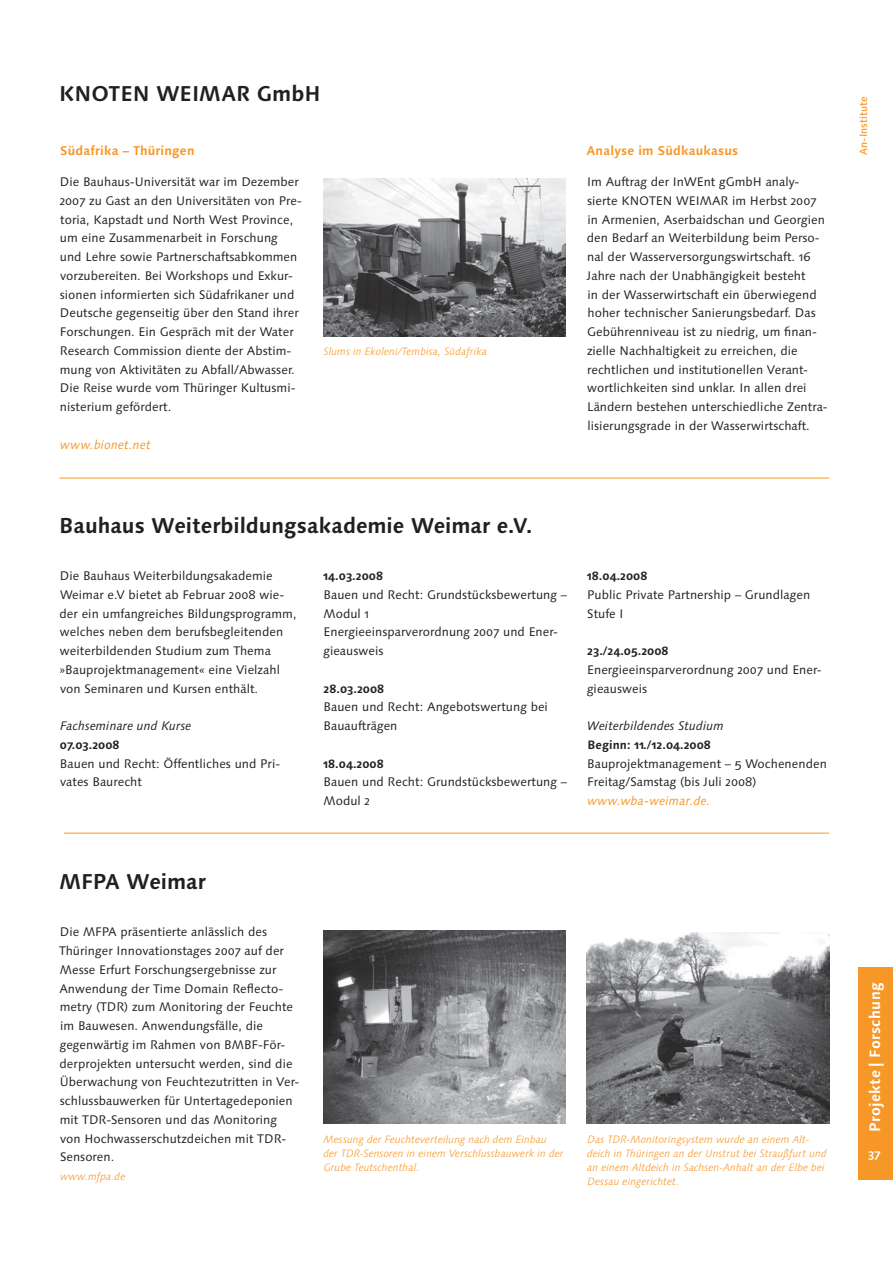
<style>
.page{position:relative;width:893px;height:1263px;background:#fff}
.page>*{position:absolute;margin:0;border:0;box-sizing:border-box;transform-origin:0 0}
.t1{font:700 21.45px "Linotype Syntax Os F";letter-spacing:-.005em;color:#231f20}
.t2{font:700 15px "Linotype Syntax Os F";letter-spacing:.02em;color:#fff}
.t3{font:700 12.75px "Linotype Syntax Os F";letter-spacing:.015em;color:#f79727}
.t4{font:12.45px/18.8px "Linotype Syntax Os F";letter-spacing:.005em;color:#231f20}
.t5{font:italic 12.45px "Linotype Syntax Os F";letter-spacing:.005em;color:#231f20}
.t6{font:italic 12.45px "Linotype Syntax Os F";letter-spacing:.01em;color:#f79727}
.t7{font:700 12px "Linotype Syntax Os F";letter-spacing:.005em;color:#231f20}
.t8{font:700 12px "Linotype Syntax Os F";color:#fff}
.t9{font:italic 300 10.65px/14.2px "Linotype Syntax Os F";color:#f79727}
.t10{font:500 10.5px "Linotype Syntax Os F";color:#f79727}
</style>
<div class="page">
<div style="left:859px;top:967px;width:34px;height:213px;background:#f79727"></div>
<hr style="left:60px;top:478px;width:769px;height:1px;background:#f79727">
<hr style="left:64px;top:833px;width:765px;height:1px;background:#f79727">
<img style="left:323px;top:179px;width:243px;height:157px">
<img style="left:323px;top:931px;width:243px;height:193px">
<img style="left:587px;top:932px;width:242px;height:192px">
<h1 class="t1" style="left:59px;top:81px;width:263px">KNOTEN WEIMAR GmbH</h1>
<p class="t3" style="left:60px;top:142px;width:136px">Südafrika – Thüringen</p>
<p class="t4" style="left:60px;top:173px;width:244px">Die Bauhaus-Universität war im Dezember 2007 zu Gast an den Universitäten von Pre&shy;toria, Kapstadt und North West Province, um eine Zusammenarbeit in Forschung und Lehre sowie Partnerschaftsabkommen vorzubereiten. Bei Workshops und Exkur&shy;sionen informierten sich Südafrikaner und Deutsche gegenseitig über den Stand ihrer Forschungen. Ein Gespräch mit der Water Research Commission diente der Abstim&shy;mung von Aktivitäten zu Abfall/Abwasser.<br>Die Reise wurde vom Thüringer Kultusmi&shy;nisterium gefördert.</p>
<p class="t6" style="left:60px;top:437px;width:92px">www.bionet.net</p>
<p class="t9" style="left:323px;top:344px;width:165px">Slums in Ekoleni/Tembisa, Südafrika</p>
<p class="t3" style="left:587px;top:142px;width:153px">Analyse im Südkaukasus</p>
<p class="t4" style="left:587px;top:173px;width:242px">Im Auftrag der InWEnt gGmbH analy&shy;sierte KNOTEN WEIMAR im Herbst 2007 in Armenien, Aserbaidschan und Georgien den Bedarf an Weiterbildung beim Perso&shy;nal der Wasserversorgungswirtschaft. 16<br>Jahre nach der Unabhängigkeit besteht<br>in der Wasserwirtschaft ein überwiegend hoher technischer Sanierungsbedarf. Das Gebührenniveau ist zu niedrig, um finan&shy;zielle Nachhaltigkeit zu erreichen, die rechtlichen und institutionellen Verant&shy;wortlichkeiten sind unklar. In allen drei Ländern bestehen unterschiedliche Zentra&shy;lisierungsgrade in der Wasserwirtschaft.</p>
<h1 class="t1" style="left:59px;top:512px;width:475px">Bauhaus Weiterbildungsakademie Weimar e.V.</h1>
<p class="t4" style="left:59px;top:566px;width:239px">Die Bauhaus Weiterbildungsakademie Weimar e.V bietet ab Februar 2008 wie&shy;der ein umfangreiches Bildungsprogramm, welches neben dem berufsbegleitenden weiterbildenden Studium zum Thema »Bauprojektmanagement« eine Vielzahl von Seminaren und Kursen enthält.</p>
<p class="t5" style="left:60px;top:718px;width:133px">Fachseminare und Kurse</p>
<p class="t7" style="left:60px;top:737px;width:61px">07.03.2008</p>
<p class="t4" style="left:60px;top:754px;width:222px">Bauen und Recht: Öffentliches und Pri&shy;vates Baurecht</p>
<p class="t7" style="left:323px;top:568px;width:61px">14.03.2008</p>
<p class="t4" style="left:323px;top:585px;width:245px">Bauen und Recht: Grundstücksbewertung –<br>Modul 1<br>Energieeinsparverordnung 2007 und Ener&shy;gieausweis</p>
<p class="t7" style="left:324px;top:681px;width:62px">28.03.2008</p>
<p class="t4" style="left:324px;top:698px;width:226px">Bauen und Recht: Angebotswertung bei<br>Bauaufträgen</p>
<p class="t7" style="left:323px;top:756px;width:62px">18.04.2008</p>
<p class="t4" style="left:323px;top:773px;width:245px">Bauen und Recht: Grundstücksbewertung –<br>Modul 2</p>
<p class="t7" style="left:587px;top:568px;width:62px">18.04.2008</p>
<p class="t4" style="left:587px;top:585px;width:224px">Public Private Partnership – Grundlagen<br>Stufe I</p>
<p class="t7" style="left:587px;top:643px;width:83px">23./24.05.2008</p>
<p class="t4" style="left:587px;top:660px;width:236px">Energieeinsparverordnung 2007 und Ener&shy;gieausweis</p>
<p class="t5" style="left:587px;top:718px;width:138px">Weiterbildendes Studium</p>
<p class="t7" style="left:587px;top:737px;width:125px">Beginn: 11./12.04.2008</p>
<p class="t4" style="left:587px;top:754px;width:241px">Bauprojektmanagement – 5 Wochenenden<br>Freitag/Samstag (bis Juli 2008)</p>
<p class="t6" style="left:587px;top:793px;width:125px">www.wba-weimar.de.</p>
<h1 class="t1" style="left:59px;top:868px;width:148px">MFPA Weimar</h1>
<p class="t4" style="left:59px;top:923px;width:242px">Die MFPA präsentierte anlässlich des Thüringer Innovationstages 2007 auf der Messe Erfurt Forschungsergebnisse zur Anwendung der Time Domain Reflecto&shy;metry (TDR) zum Monitoring der Feuchte im Bauwesen. Anwendungsfälle, die gegenwärtig im Rahmen von BMBF-För&shy;derprojekten untersucht werden, sind die Überwachung von Feuchtezutritten in Ver&shy;schlussbauwerken für Untertagedeponien mit TDR-Sensoren und das Monitoring von Hochwasserschutzdeichen mit TDR-Sensoren.</p>
<p class="t9" style="left:60px;top:1169px;width:67px">www.mfpa.de</p>
<p class="t9" style="left:323px;top:1132px;width:242px">Messung der Feuchteverteilung nach dem Einbau der TDR-Sensoren in einem Verschlussbauwerk in der<br>Grube Teutschenthal.</p>
<p class="t9" style="left:587px;top:1132px;width:241px">Das TDR-Monitoringsystem wurde an einem Alt&shy;deich in Thüringen an der Unstrut bei Straußfurt und an einem Altdeich in Sachsen-Anhalt an der Elbe bei Dessau eingerichtet.</p>
<p class="t10" style="left:857px;top:155px;width:60px;rotate:-90deg">An-Institute</p>
<p class="t2" style="left:865px;top:1132px;width:151px;rotate:-90deg">Projekte | Forschung</p>
<p class="t8" style="left:868px;top:1146px;width:14px">37</p>
</div>
